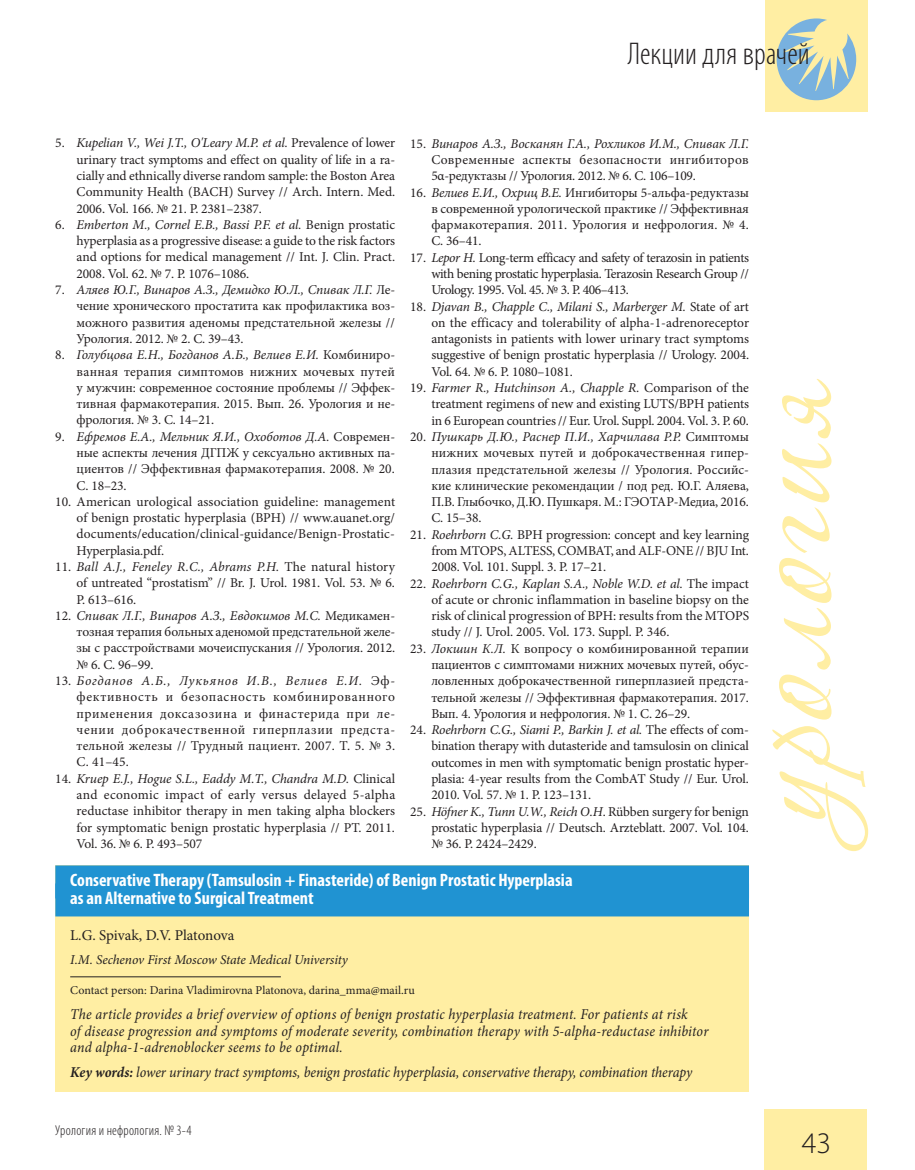
<style>
.page{position:relative;width:915px;height:1170px;background:#fff}
.page>*{position:absolute;margin:0;border:0;box-sizing:border-box;transform-origin:0 0}
.t1{font:300 condensed 31.5px "Myriad Pro";color:#231f20}
.t2{font:300 30px "Myriad Pro";color:#231f20}
.t3{font:700 condensed 18px/18px "Myriad Pro";color:#fff}
.t4{font:italic 15px/16.5px "Minion Pro";letter-spacing:.01em;color:#231f20;scale:.93 1}
.t5{font:italic 15px "Minion Pro";letter-spacing:-.01em;color:#231f20;scale:.93 1}
.t6{font:15px "Minion Pro";letter-spacing:-.005em;color:#231f20}
.t7{font:300 condensed 14.25px "Myriad Pro";letter-spacing:.015em;color:#231f20}
.t8{font:13.5px/16.4px "Minion Pro";letter-spacing:-.01em;color:#231f20;text-align:justify}
.t9{font:italic 13.5px "Minion Pro";letter-spacing:-.01em;color:#231f20}
.t10{font:12px "Minion Pro";color:#231f20}
.s1{font-style:italic}
.s2{font-weight:700}
</style>
<div class="page">
<div style="left:764px;top:1108px;width:102px;height:61px;background:#ffeea3"></div>
<div style="left:765px;top:0;width:102px;height:112px;background:#ffeea3"></div>
<svg style="left:776px;top:18px;width:79px;height:82px"></svg>
<svg style="left:772px;top:726px;width:95px;height:125px"></svg>
<svg style="left:779px;top:379px;width:52px;height:340px"></svg>
<div style="left:55px;top:865px;width:693px;height:226px;background:#ffeea3"></div>
<div style="left:55px;top:865px;width:693px;height:33px;background:#2093d2"></div>
<div style="left:55px;top:883px;width:693px;height:33px;background:#2093d2"></div>
<hr style="left:70px;top:976px;width:211px;height:1px;background:#231f20">
<h1 class="t1" style="left:627px;top:35px;width:183px">Лекции для врачей</h1>
<p class="t8" style="left:77px;top:135px;width:320px;text-indent:-21px">5. <span class="s1">Kupelian V., Wei J.T., O'Leary M.P. et al.</span> Prevalence of lower urinary tract symptoms and effect on quality of life in a ra&shy;cially and ethnically diverse random sample: the Boston Area Community Health (BACH) Survey // Arch. Intern. Med.<br>2006. Vol. 166. № 21. P. 2381–2387.</p>
<p class="t8" style="left:77px;top:216px;width:320px;text-indent:-21px">6. <span class="s1">Emberton M., Cornel E.B., Bassi P.F. et al.</span> Benign prostatic hyperplasia as a progressive disease: a guide to the risk factors and options for medical management // Int. J. Clin. Pract.<br>2008. Vol. 62. № 7. P. 1076–1086.</p>
<p class="t8" style="left:77px;top:281px;width:320px;text-indent:-21px">7. <span class="s1">Аляев Ю.Г., Винаров А.З., Демидко Ю.Л., Спивак Л.Г.</span> Ле&shy;чение хронического простатита как профилактика воз&shy;можного развития аденомы предстательной железы // Урология. 2012. № 2. С. 39–43.</p>
<p class="t8" style="left:77px;top:347px;width:320px;text-indent:-21px">8. <span class="s1">Голубцова Е.Н., Богданов А.Б., Велиев Е.И.</span> Комбиниро&shy;ванная терапия симптомов нижних мочевых путей у мужчин: современное состояние проблемы // Эффек&shy;тивная фармакотерапия. 2015. Вып. 26. Урология и не&shy;фрология. № 3. С. 14–21.</p>
<p class="t8" style="left:77px;top:428px;width:320px;text-indent:-21px">9. <span class="s1">Ефремов Е.А., Мельник Я.И., Охоботов Д.А.</span> Современ&shy;ные аспекты лечения ДГПЖ у сексуально активных па&shy;циентов // Эффективная фармакотерапия. 2008. № 20.<br>С. 18–23.</p>
<p class="t8" style="left:77px;top:493px;width:320px;text-indent:-21px">10. American urological association guideline: management of benign prostatic hyperplasia (BPH) // www.auanet.org/ documents/education/clinical-guidance/Benign-Prostatic-Hyperplasia.pdf.</p>
<p class="t8" style="left:77px;top:558px;width:320px;text-indent:-21px">11. <span class="s1">Ball A.J., Feneley R.C., Abrams P.H.</span> The natural history of untreated “prostatism” // Br. J. Urol. 1981. Vol. 53. № 6.<br>P. 613–616.</p>
<p class="t8" style="left:77px;top:607px;width:320px;text-indent:-21px">12. <span class="s1">Спивак Л.Г., Винаров А.З., Евдокимов М.С.</span> Медикамен&shy;тозная терапия больных аденомой предстательной желе&shy;зы с расстройствами мочеиспускания // Урология. 2012. № 6. С. 96–99.</p>
<p class="t8" style="left:77px;top:672px;width:320px;text-indent:-21px">13. <span class="s1">Богданов А.Б., Лукьянов И.В., Велиев Е.И.</span> Эф&shy;фективность и безопасность комбинированного применения доксазозина и финастерида при ле&shy;чении доброкачественной гиперплазии предста&shy;тельной железы // Трудный пациент. 2007. Т. 5. № 3.<br>С. 41–45.</p>
<p class="t8" style="left:77px;top:770px;width:320px;text-indent:-21px">14. <span class="s1">Kruep E.J., Hogue S.L., Eaddy M.T., Chandra M.D.</span> Clinical and economic impact of early versus delayed 5-alpha reductase inhibitor therapy in men taking alpha blockers for symptomatic benign prostatic hyperplasia // PT. 2011.<br>Vol. 36. № 6. P. 493–507</p>
<p class="t8" style="left:431px;top:135px;width:319px;text-indent:-21px">15. <span class="s1">Винаров А.З., Восканян Г.А., Рохликов И.М., Спивак Л.Г.<br></span>Современные аспекты безопасности ингибиторов 5α-редуктазы // Урология. 2012. № 6. С. 106–109.</p>
<p class="t8" style="left:431px;top:184px;width:319px;text-indent:-21px">16. <span class="s1">Велиев Е.И., Охриц В.Е.</span> Ингибиторы 5-альфа-редуктазы в современной урологической практике // Эффективная фармакотерапия. 2011. Урология и нефрология. № 4.<br>С. 36–41.</p>
<p class="t8" style="left:431px;top:249px;width:319px;text-indent:-21px">17. <span class="s1">Lepor H.</span> Long-term efficacy and safety of terazosin in patients with bening prostatic hyperplasia. Terazosin Research Group // Urology. 1995. Vol. 45. № 3. P. 406–413.</p>
<p class="t8" style="left:431px;top:298px;width:319px;text-indent:-21px">18. <span class="s1">Djavan B., Chapple C., Milani S., Marberger M.</span> State of art on the efficacy and tolerability of alpha-1-adrenoreceptor antagonists in patients with lower urinary tract symptoms suggestive of benign prostatic hyperplasia // Urology. 2004.<br>Vol. 64. № 6. P. 1080–1081.</p>
<p class="t8" style="left:431px;top:379px;width:319px;text-indent:-21px">19. <span class="s1">Farmer R., Hutchinson A., Chapple R.</span> Comparison of the treatment regimens of new and existing LUTS/BPH patients in 6 European countries // Eur. Urol. Suppl. 2004. Vol. 3. P. 60.</p>
<p class="t8" style="left:431px;top:428px;width:319px;text-indent:-21px">20. <span class="s1">Пушкарь Д.Ю., Раснер П.И., Харчилава Р.Р.</span> Симптомы нижних мочевых путей и доброкачественная гипер&shy;плазия предстательной железы // Урология. Российс&shy;кие клинические рекомендации / под ред. Ю.Г. Аляева, П.В. Глыбочко, Д.Ю. Пушкаря. М.: ГЭОТАР-Медиа, 2016.<br>С. 15–38.</p>
<p class="t8" style="left:431px;top:526px;width:319px;text-indent:-21px">21. <span class="s1">Roehrborn C.G.</span> BPH progression: concept and key learning from MTOPS, ALTESS, COMBAT, and ALF‐ONE // BJU Int.<br>2008. Vol. 101. Suppl. 3. P. 17–21.</p>
<p class="t8" style="left:431px;top:575px;width:319px;text-indent:-21px">22. <span class="s1">Roehrborn C.G., Kaplan S.A., Noble W.D. et al.</span> The impact of acute or chronic inflammation in baseline biopsy on the risk of clinical progression of BPH: results from the MTOPS study // J. Urol. 2005. Vol. 173. Suppl. P. 346.</p>
<p class="t8" style="left:431px;top:640px;width:319px;text-indent:-21px">23. <span class="s1">Локшин К.Л.</span> К вопросу о комбинированной терапии пациентов с симптомами нижних мочевых путей, обус&shy;ловленных доброкачественной гиперплазией предста&shy;тельной железы // Эффективная фармакотерапия. 2017.<br>Вып. 4. Урология и нефрология. № 1. С. 26–29.</p>
<p class="t8" style="left:431px;top:721px;width:319px;text-indent:-21px">24. <span class="s1">Roehrborn C.G., Siami P., Barkin J. et al.</span> The effects of com&shy;bination therapy with dutasteride and tamsulosin on clinical outcomes in men with symptomatic benign prostatic hyper&shy;plasia: 4-year results from the CombAT Study // Eur. Urol.<br>2010. Vol. 57. № 1. P. 123–131.</p>
<p class="t8" style="left:431px;top:803px;width:319px;text-indent:-21px">25. <span class="s1">Höfner K., Tunn U.W., Reich О.H</span>. Rübben surgery for benign prostatic hyperplasia // Deutsch. Arzteblatt. 2007. Vol. 104. № 36. Р. 2424–2429.</p>
<h3 class="t3" style="left:70px;top:870px;width:503px">Conservative Therapy (Tamsulosin + Finasteride) of Benign Prostatic Hyperplasia as an Alternative to Surgical Treatment</h3>
<p class="t6" style="left:70px;top:925px;width:166px">L.G. Spivak, D.V. Platonova</p>
<p class="t9" style="left:70px;top:949px;width:279px">I.M. Sechenov First Moscow State Medical University</p>
<p class="t10" style="left:70px;top:982px;width:346px">Contact person: Darina Vladimirovna Platonova, darina_mma@mail.ru</p>
<p class="t4" style="left:70px;top:1005px;width:687px">The article provides a brief overview of options of benign prostatic hyperplasia treatment. For patients at risk<br>of disease progression and symptoms of moderate severity, combination therapy with 5-alpha-reductase inhibitor and alpha-1-adrenoblocker seems to be optimal.</p>
<p class="t5" style="left:70px;top:1061px;width:670px"><span class="s2">Key words:</span> lower urinary tract symptoms, benign prostatic hyperplasia, conservative therapy, combination therapy</p>
<p class="t7" style="left:55px;top:1121px;width:138px">Урология и нефрология. № 3-4</p>
<h2 class="t2" style="left:801px;top:1125px;width:31px">43</h2>
</div>
